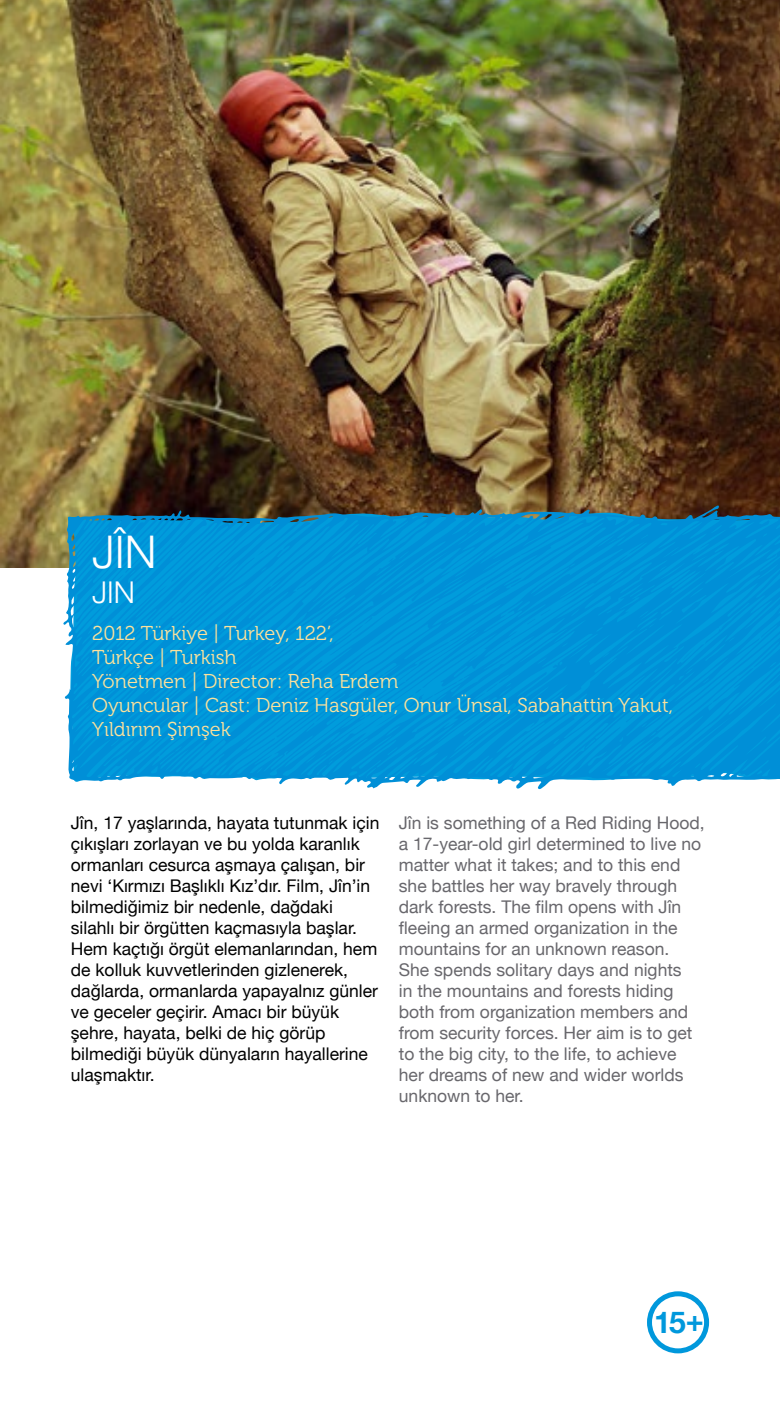
<style>
.page{position:relative;width:780px;height:1418px;background:#fff}
.page>*{position:absolute;margin:0;border:0;box-sizing:border-box;transform-origin:0 0}
.t1{font:300 45px "Helvetica Neue";color:#fff}
.t2{font:300 30px "Helvetica Neue";color:#fff}
.t3{font:700 30px "Helvetica Neue";color:#0098dc}
.t4{font:20px/24px "Museo 300";color:#fde19c}
.t5{font:17.5px/21px "Helvetica Neue";color:#000}
.t6{font:17.5px/21px "Helvetica Neue";color:#68676c}
</style>
<div class="page">
<img style="left:0;top:0;width:780px;height:567px">
<svg style="left:63px;top:505px;width:717px;height:284px;background:#0f95d2"></svg>
<div style="left:540px;top:609px;width:10px;height:7px;background:#009bdb"></div>
<div style="left:527px;top:618px;width:8px;height:6px;background:#009adb"></div>
<svg style="left:257px;top:550px;width:7px;height:6px"></svg>
<div style="left:159px;top:647px;width:162px;height:109px;background:#0097da"></div>
<svg style="left:351px;top:617px;width:22px;height:16px"></svg>
<svg style="left:625px;top:708px;width:17px;height:14px"></svg>
<svg style="left:115px;top:574px;width:9px;height:9px"></svg>
<svg style="left:365px;top:678px;width:98px;height:49px;background:#0097da"></svg>
<svg style="left:486px;top:573px;width:26px;height:16px"></svg>
<svg style="left:486px;top:683px;width:12px;height:9px"></svg>
<svg style="left:388px;top:558px;width:6px;height:4px"></svg>
<svg style="left:712px;top:667px;width:41px;height:35px"></svg>
<svg style="left:682px;top:648px;width:12px;height:12px"></svg>
<div style="left:647px;top:1291px;width:62px;height:62px;border:5px solid #0098dc;border-radius:50%"></div>
<h1 class="t1" style="left:92px;top:516px;width:66px">JÎN</h1>
<h2 class="t2" style="left:92px;top:568px;width:44px">JIN</h2>
<p class="t4" style="left:92px;top:621px;width:582px">2012 Türkiye | Turkey, 122’,<br>Türkçe | Turkish<br>Yönetmen | Director: Reha Erdem<br>Oyuncular | Cast: Deniz Hasgüler, Onur Ünsal, Sabahattin Yakut,<br>Yıldırım Şimşek</p>
<p class="t5" style="left:71px;top:811px;width:310px">Jîn, 17 yaşlarında, hayata tutunmak için çıkışları zorlayan ve bu yolda karanlık ormanları cesurca aşmaya çalışan, bir nevi ‘Kırmızı Başlıklı Kız’dır. Film, Jîn’in bilmediğimiz bir nedenle, dağdaki silahlı bir örgütten kaçmasıyla başlar.<br>Hem kaçtığı örgüt elemanlarından, hem de kolluk kuvvetlerinden gizlenerek, dağlarda, ormanlarda yapayalnız günler ve geceler geçirir. Amacı bir büyük şehre, hayata, belki de hiç görüp bilmediği büyük dünyaların hayallerine ulaşmaktır.</p>
<p class="t6" style="left:399px;top:811px;width:307px">Jîn is something of a Red Riding Hood, a 17-year-old girl determined to live no matter what it takes; and to this end she battles her way bravely through dark forests. The film opens with Jîn fleeing an armed organization in the mountains for an unknown reason.<br>She spends solitary days and nights<br>in the mountains and forests hiding both from organization members and from security forces. Her aim is to get to the big city, to the life, to achieve her dreams of new and wider worlds unknown to her.</p>
<h2 class="t3" style="left:654px;top:1295px;width:51px">15+</h2>
</div>
